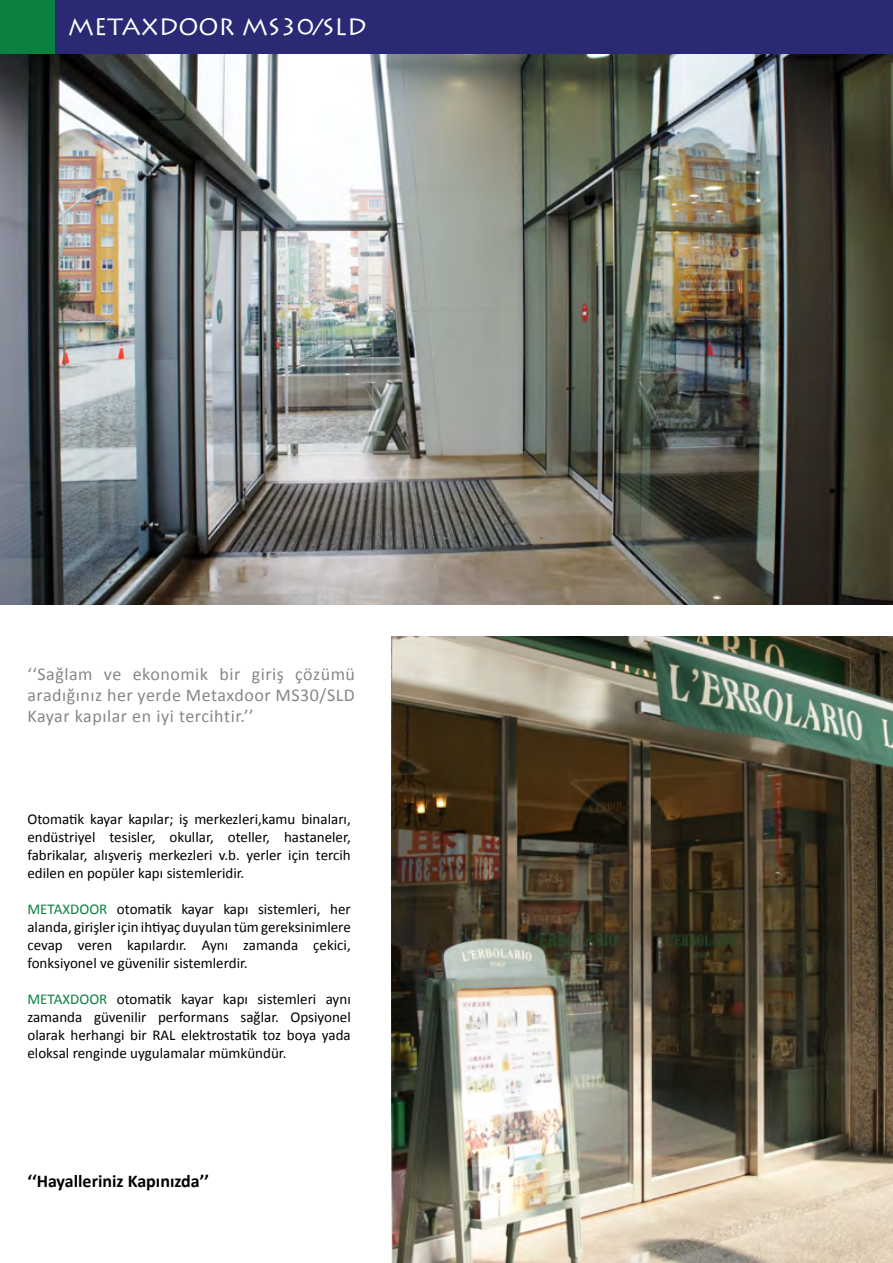
<style>
.page{position:relative;width:893px;height:1263px;background:#fff}
.page>*{position:absolute;margin:0;border:0;box-sizing:border-box;transform-origin:0 0}
.t1{font:23.7px "Lithos Pro";color:#fff}
.t2{font:18px/21px "Calibri";letter-spacing:.03em;color:#878787;text-align:justify}
.t3{font:700 18px "Calibri";color:#000}
.t4{font:15px/18px "Calibri";color:#000;text-align:justify}
.s1{color:#0b8140}
</style>
<div class="page">
<div style="left:0;top:0;width:893px;height:54px;background:#292974"></div>
<div style="left:0;top:0;width:54px;height:54px;background:#0b8140"></div>
<img style="left:392px;top:637px;width:501px;height:626px">
<img style="left:0;top:54px;width:893px;height:551px">
<h1 class="t1" style="left:68px;top:14px;width:300px">METAXDOOR MS30/SLD</h1>
<p class="t2" style="left:27px;top:663px;width:329px">‘‘Sağlam ve ekonomik bir giriş çözümü aradığınız her yerde Metaxdoor MS30/SLD Kayar kapılar en iyi tercihtir.’’</p>
<p class="t4" style="left:27px;top:810px;width:325px">Otomatik kayar kapılar; iş merkezleri,kamu binaları, endüstriyel tesisler, okullar, oteller, hastaneler, fabrikalar, alışveriş merkezleri v.b. yerler için tercih edilen en popüler kapı sistemleridir.</p>
<p class="t4" style="left:27px;top:900px;width:325px"><span class="s1">METAXDOOR</span> otomatik kayar kapı sistemleri, her alanda, girişler için ihtiyaç duyulan tüm gereksinimlere cevap veren kapılardır. Aynı zamanda çekici, fonksiyonel ve güvenilir sistemlerdir.</p>
<p class="t4" style="left:27px;top:990px;width:325px"><span class="s1">METAXDOOR</span> otomatik kayar kapı sistemleri aynı zamanda güvenilir performans sağlar. Opsiyonel olarak herhangi bir RAL elektrostatik toz boya yada eloksal renginde uygulamalar mümkündür.</p>
<p class="t3" style="left:27px;top:1170px;width:183px">‘‘Hayalleriniz Kapınızda’’</p>
</div>
